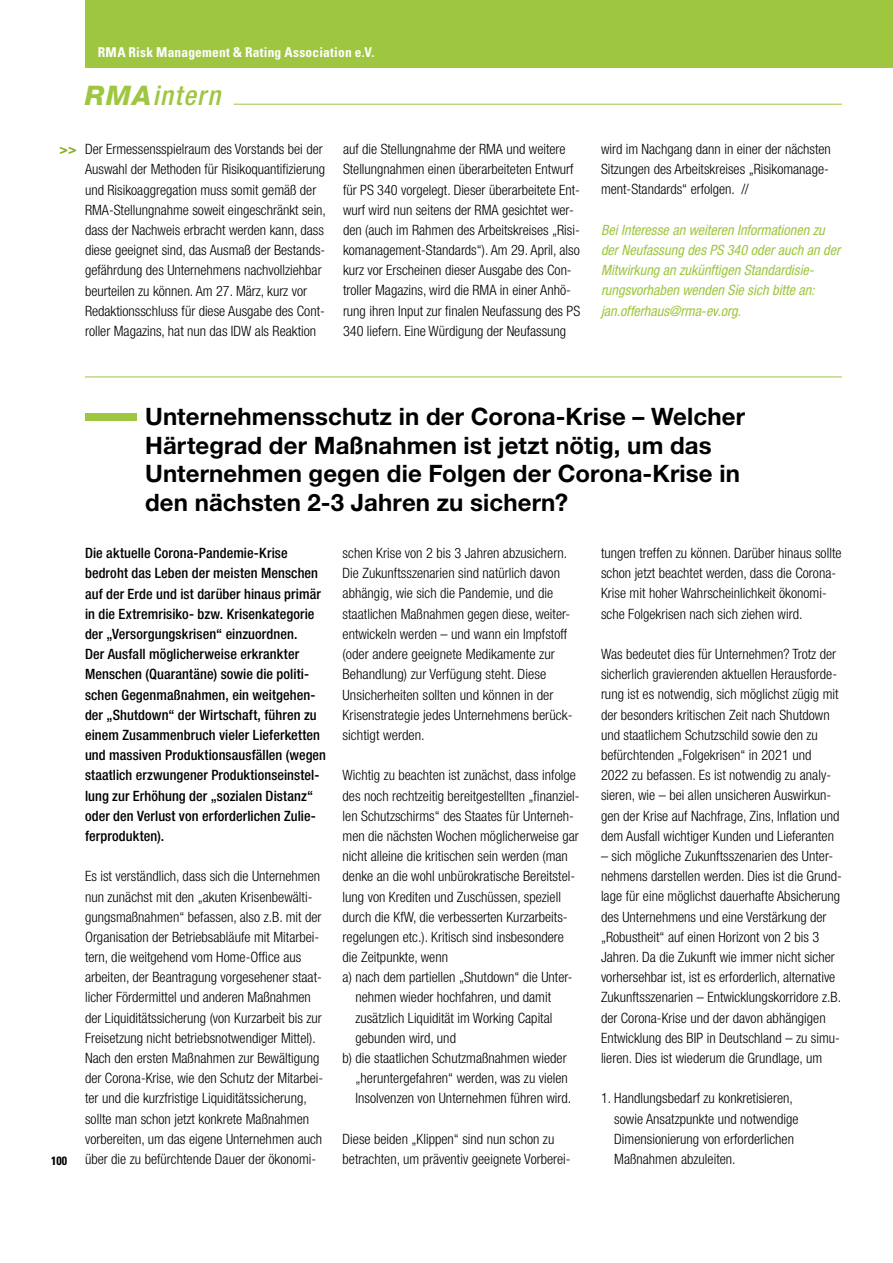
<style>
.page{position:relative;width:893px;height:1263px;background:#fff}
.page>*{position:absolute;margin:0;border:0;box-sizing:border-box;transform-origin:0 0}
.t1{font:italic 500 condensed 27px "Helvetica Neue LT Pro";letter-spacing:.05em;color:#9fc641}
.t2{font:700 24px/28.8px "Helvetica Neue LT Pro";letter-spacing:.005em;color:#000}
.t3{font:300 condensed 14.25px/20.2px "Helvetica Neue LT Pro";color:#000}
.t4{font:500 condensed 14.25px/20.2px "Helvetica Neue LT Pro";letter-spacing:.005em;color:#000}
.t5{font:italic condensed 14.25px/20.2px "Helvetica Neue LT Pro";color:#9fc641}
.t6{font:700 condensed 14.25px "Helvetica Neue LT Pro";color:#85b11f}
.t7{font:700 condensed 13.5px "Univers LT Std";letter-spacing:.015em;color:#fff}
.t8{font:700 condensed 12px "Univers LT Std";color:#000}
.s1{font-weight:800;font-stretch:normal}
</style>
<div class="page">
<div style="left:85px;top:0;width:808px;height:68px;background:#9fc641"></div>
<hr style="left:233px;top:104px;width:609px;height:1px;background:#9fc641">
<div style="left:85px;top:413px;width:52px;height:7px;background:#9fc641"></div>
<hr style="left:85px;top:377px;width:757px;height:1px;background:#9fc641">
<p class="t7" style="left:98px;top:43px;width:278px">RMA Risk Management &amp; Rating Association e.V.</p>
<h1 class="t1" style="left:85px;top:79px;width:137px"><span class="s1">RMA</span>intern</h1>
<p class="t6" style="left:60px;top:140px;width:19px">&gt;&gt;</p>
<p class="t3" style="left:85px;top:139px;width:243px">Der Ermessensspielraum des Vorstands bei der Auswahl der Methoden für Risikoquantifizierung und Risikoaggregation muss somit gemäß der RMA-Stellungnahme soweit eingeschränkt sein, dass der Nachweis erbracht werden kann, dass diese geeignet sind, das Ausmaß der Bestands&shy;gefährdung des Unternehmens nachvollziehbar beurteilen zu können. Am 27. März, kurz vor Redaktionsschluss für diese Ausgabe des Cont&shy;roller Magazins, hat nun das IDW als Reaktion</p>
<p class="t3" style="left:343px;top:139px;width:239px">auf die Stellungnahme der RMA und weitere Stellungnahmen einen überarbeiteten Entwurf für PS 340 vorgelegt. Dieser überarbeitete Ent&shy;wurf wird nun seitens der RMA gesichtet wer&shy;den (auch im Rahmen des Arbeitskreises „Risi&shy;komanagement-Standards“). Am 29. April, also kurz vor Erscheinen dieser Ausgabe des Con&shy;troller Magazins, wird die RMA in einer Anhö&shy;rung ihren Input zur finalen Neufassung des PS 340 liefern. Eine Würdigung der Neufassung</p>
<p class="t3" style="left:601px;top:139px;width:231px">wird im Nachgang dann in einer der nächsten<br>Sitzungen des Arbeitskreises „Risikomanage&shy;ment-Standards“ erfolgen. //</p>
<p class="t5" style="left:601px;top:220px;width:241px">Bei Interesse an weiteren Informationen zu der Neufassung des PS 340 oder auch an der Mitwirkung an zukünftigen Standardisie&shy;rungsvorhaben wenden Sie sich bitte an: jan.offerhaus@rma-ev.org.</p>
<p class="t8" style="left:51px;top:1154px;width:17px">100</p>
<h2 class="t2" style="left:145px;top:401px;width:601px">Unternehmensschutz in der Corona-Krise – Welcher Härtegrad der Maßnahmen ist jetzt nötig, um das Unternehmen gegen die Folgen der Corona-Krise in den nächsten 2-3 Jahren zu sichern?</h2>
<p class="t4" style="left:85px;top:543px;width:242px">Die aktuelle Corona-Pandemie-Krise bedroht das Leben der meisten Menschen auf der Erde und ist darüber hinaus primär in die Extremrisiko- bzw. Krisenkategorie der „Versorgungskrisen“ einzuordnen.<br>Der Ausfall möglicherweise erkrankter Menschen (Quarantäne) sowie die politi&shy;schen Gegenmaßnahmen, ein weitgehen&shy;der „Shutdown“ der Wirtschaft, führen zu einem Zusammenbruch vieler Lieferketten und massiven Produktionsausfällen (wegen staatlich erzwungener Produktionseinstel&shy;lung zur Erhöhung der „sozialen Distanz“ oder den Verlust von erforderlichen Zulie&shy;ferprodukten).</p>
<p class="t3" style="left:85px;top:866px;width:240px">Es ist verständlich, dass sich die Unternehmen nun zunächst mit den „akuten Krisenbewälti&shy;gungsmaßnahmen“ befassen, also z.B. mit der Organisation der Betriebsabläufe mit Mitarbei&shy;tern, die weitgehend vom Home-Office aus arbeiten, der Beantragung vorgesehener staat&shy;licher Fördermittel und anderen Maßnahmen der Liquiditätssicherung (von Kurzarbeit bis zur Freisetzung nicht betriebsnotwendiger Mittel).<br>Nach den ersten Maßnahmen zur Bewältigung der Corona-Krise, wie den Schutz der Mitarbei&shy;ter und die kurzfristige Liquiditätssicherung, sollte man schon jetzt konkrete Maßnahmen vorbereiten, um das eigene Unternehmen auch über die zu befürchtende Dauer der ökonomi-</p>
<p class="t3" style="left:343px;top:543px;width:231px">schen Krise von 2 bis 3 Jahren abzusichern.<br>Die Zukunftsszenarien sind natürlich davon abhängig, wie sich die Pandemie, und die staatlichen Maßnahmen gegen diese, weiter&shy;entwickeln werden – und wann ein Impfstoff (oder andere geeignete Medikamente zur Behandlung) zur Verfügung steht. Diese Unsicherheiten sollten und können in der Krisenstrategie jedes Unternehmens berück&shy;sichtigt werden.</p>
<p class="t3" style="left:343px;top:765px;width:235px">Wichtig zu beachten ist zunächst, dass infolge</p>
<p class="t3" style="left:343px;top:785px;width:239px">des noch rechtzeitig bereitgestellten „finanziel-</p>
<p class="t3" style="left:343px;top:805px;width:233px">len Schutzschirms“ des Staates für Unterneh-</p>
<p class="t3" style="left:343px;top:826px;width:238px">men die nächsten Wochen möglicherweise gar</p>
<p class="t3" style="left:343px;top:846px;width:227px">nicht alleine die kritischen sein werden (man</p>
<p class="t3" style="left:343px;top:866px;width:234px">denke an die wohl unbürokratische Bereitstel-</p>
<p class="t3" style="left:343px;top:886px;width:220px">lung von Krediten und Zuschüssen, speziell</p>
<p class="t3" style="left:343px;top:906px;width:227px">durch die KfW, die verbesserten Kurzarbeits-</p>
<p class="t3" style="left:343px;top:926px;width:223px">regelungen etc.). Kritisch sind insbesondere</p>
<p class="t3" style="left:343px;top:947px;width:107px">die Zeitpunkte, wenn</p>
<p class="t3" style="left:343px;top:967px;width:232px">a) nach dem partiellen „Shutdown“ die Unter-</p>
<p class="t3" style="left:355px;top:987px;width:197px">nehmen wieder hochfahren, und damit</p>
<p class="t3" style="left:355px;top:1007px;width:199px">zusätzlich Liquidität im Working Capital</p>
<p class="t3" style="left:355px;top:1027px;width:102px">gebunden wird, und</p>
<p class="t3" style="left:343px;top:1048px;width:226px">b) die staatlichen Schutzmaßnahmen wieder</p>
<p class="t3" style="left:356px;top:1068px;width:214px">„heruntergefahren“ werden, was zu vielen</p>
<p class="t3" style="left:356px;top:1088px;width:217px">Insolvenzen von Unternehmen führen wird.</p>
<p class="t3" style="left:343px;top:1128px;width:230px">Diese beiden „Klippen“ sind nun schon zu betrachten, um präventiv geeignete Vorberei-</p>
<p class="t3" style="left:601px;top:543px;width:242px">tungen treffen zu können. Darüber hinaus sollte schon jetzt beachtet werden, dass die Corona-Krise mit hoher Wahrscheinlichkeit ökonomi&shy;sche Folgekrisen nach sich ziehen wird.</p>
<p class="t3" style="left:601px;top:644px;width:240px">Was bedeutet dies für Unternehmen? Trotz der sicherlich gravierenden aktuellen Herausforde&shy;rung ist es notwendig, sich möglichst zügig mit der besonders kritischen Zeit nach Shutdown und staatlichem Schutzschild sowie den zu befürchtenden „Folgekrisen“ in 2021 und 2022 zu befassen. Es ist notwendig zu analy&shy;sieren, wie – bei allen unsicheren Auswirkun&shy;gen der Krise auf Nachfrage, Zins, Inflation und dem Ausfall wichtiger Kunden und Lieferanten</p>
<p class="t3" style="left:601px;top:846px;width:242px">– sich mögliche Zukunftsszenarien des Unter&shy;nehmens darstellen werden. Dies ist die Grund&shy;lage für eine möglichst dauerhafte Absicherung des Unternehmens und eine Verstärkung der „Robustheit“ auf einen Horizont von 2 bis 3<br>Jahren. Da die Zukunft wie immer nicht sicher vorhersehbar ist, ist es erforderlich, alternative Zukunftsszenarien – Entwicklungskorridore z.B. der Corona-Krise und der davon abhängigen Entwicklung des BIP in Deutschland – zu simu&shy;lieren. Dies ist wiederum die Grundlage, um</p>
<p class="t3" style="left:614px;top:1088px;width:186px;text-indent:-13px">1. Handlungsbedarf zu konkretisieren, sowie Ansatzpunkte und notwendige Dimensionierung von erforderlichen Maßnahmen abzuleiten.</p>
</div>
